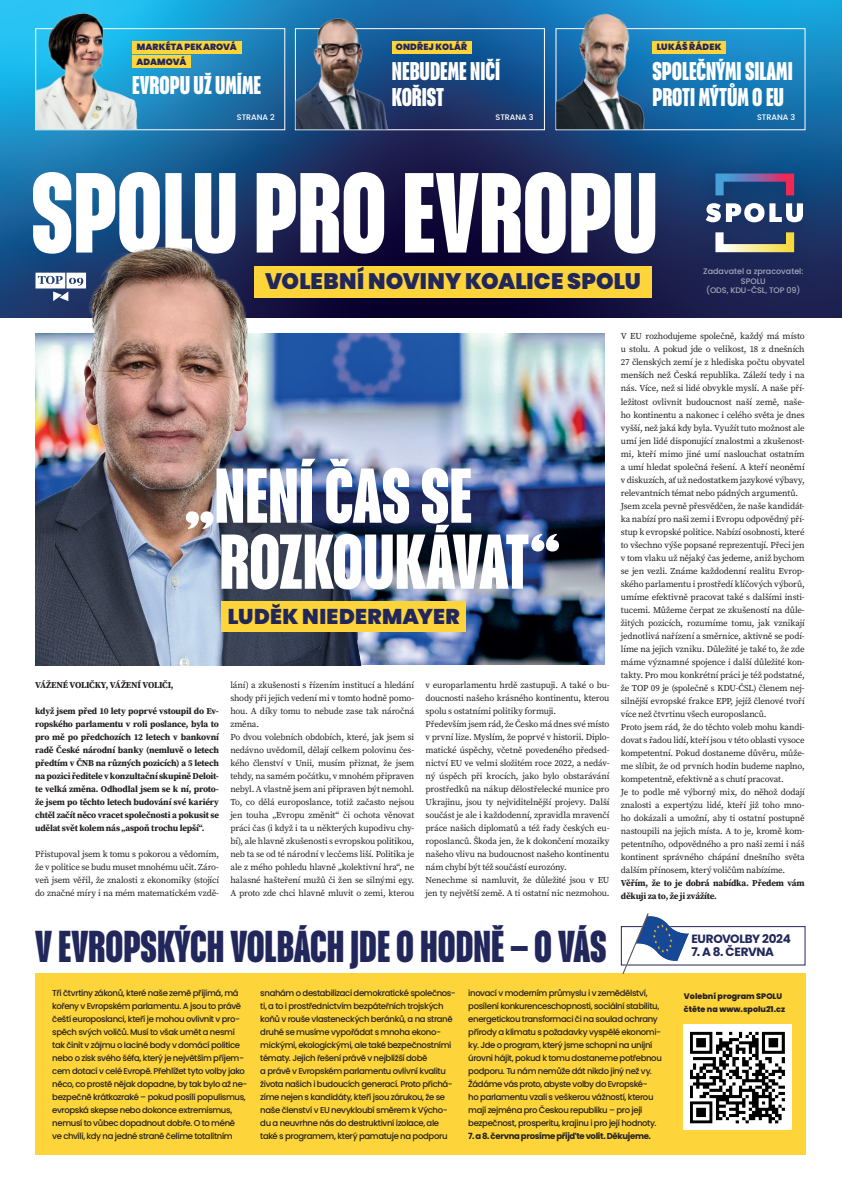
<style>
.page{position:relative;width:842px;height:1192px;background:#fff}
.page>*{position:absolute;margin:0;border:0;box-sizing:border-box;transform-origin:0 0}
.t1{font:700 96.7px "Placard Next";color:#fff}
.t2{font:700 66px/66px "Placard Next";color:#fff}
.t3{font:700 38px "Placard Next";color:#22275b}
.t4{font:900 22.4px "Poppins";letter-spacing:.005em;color:#22275b}
.t5{font:700 21.9px/26.2px "Placard Next";color:#fff}
.t6{font:900 21.3px "Poppins";letter-spacing:.02em;color:#22275b}
.t7{font:700 12px "Poppins";letter-spacing:-.03em;color:#22275b}
.t8{font:9px/13px "Source Serif Pro";letter-spacing:-.02em;color:#231f20}
.t9{font:700 9px/13px "Source Serif Pro";letter-spacing:-.02em;color:#231f20;text-align:justify}
.t10{font:900 9px "Poppins";letter-spacing:.015em;color:#22275b}
.t11{font:500 8.5px/13px "Poppins";letter-spacing:-.04em;color:#231f20}
.t12{font:700 8.5px "Poppins";letter-spacing:-.035em;color:#231f20}
.t13{font:500 8px/9.6px "Poppins";color:#fff;text-align:center}
.t14{font:800 8px/13px "Poppins";color:#231f20}
</style>
<div class="page">
<svg style="left:0;top:0;width:841px;height:317px;background:#184f83"></svg>
<div style="left:35px;top:973px;width:770px;height:181px;background:#fdd439"></div>
<img style="left:362px;top:333px;width:242px;height:331px">
<div style="left:690px;top:164px;width:129px;height:110px;background:#0f1640;opacity:.3"></div>
<svg style="left:715px;top:173px;width:79px;height:22px;background:#4f528a"></svg>
<svg style="left:715px;top:232px;width:79px;height:20px;background:#8e907f"></svg>
<svg style="left:705px;top:203px;width:98px;height:19px"></svg>
<img style="left:35px;top:230px;width:327px;height:435px">
<div style="left:222px;top:601px;width:244px;height:31px;background:#fdd439"></div>
<div style="left:254px;top:266px;width:397px;height:31px;background:#fdd439"></div>
<div style="left:295px;top:28px;width:250px;height:102px;border:1px solid #fff"></div>
<div style="left:555px;top:28px;width:250px;height:102px;border:1px solid #fff"></div>
<div style="left:35px;top:28px;width:250px;height:102px;border:1px solid #fff"></div>
<img style="left:295px;top:0;width:96px;height:129px">
<img style="left:556px;top:1px;width:95px;height:128px">
<img style="left:36px;top:12px;width:103px;height:117px">
<div style="left:392px;top:41px;width:79px;height:12px;background:#fdd439"></div>
<div style="left:652px;top:41px;width:73px;height:12px;background:#fdd439"></div>
<div style="left:132px;top:41px;width:109px;height:12px;background:#fdd439"></div>
<div style="left:132px;top:55px;width:58px;height:12px;background:#fdd439"></div>
<div style="left:620px;top:925px;width:185px;height:40px;border:1px solid #22275b"></div>
<svg style="left:36px;top:272px;width:50px;height:29px"></svg>
<div style="left:683px;top:1024px;width:108px;height:105px;background:#fff"></div>
<img style="left:690px;top:1031px;width:94px;height:93px">
<img style="left:620px;top:913px;width:68px;height:60px">
<p class="t10" style="left:137px;top:42px;width:101px">MARKÉTA PEKAROVÁ</p>
<p class="t10" style="left:395px;top:42px;width:73px">ONDŘEJ KOLÁŘ</p>
<p class="t10" style="left:656px;top:42px;width:66px">LUKÁŠ ŘÁDEK</p>
<p class="t10" style="left:136px;top:56px;width:52px">ADAMOVÁ</p>
<h3 class="t5" style="left:392px;top:58px;width:110px">NEBUDEME NIČÍ<br>KOŘIST</h3>
<h3 class="t5" style="left:652px;top:58px;width:142px">SPOLEČNÝMI SILAMI<br>PROTI MÝTŮM O EU</h3>
<h3 class="t5" style="left:132px;top:72px;width:130px">EVROPU UŽ UMÍME</h3>
<p class="t13" style="left:237px;top:113px;width:40px">STRANA 2</p>
<p class="t13" style="left:495px;top:113px;width:40px">STRANA 3</p>
<p class="t13" style="left:757px;top:113px;width:40px">STRANA 3</p>
<h1 class="t1" style="left:31px;top:151px;width:628px">SPOLU PRO EVROPU</h1>
<h3 class="t4" style="left:265px;top:268px;width:377px">VOLEBNÍ NOVINY KOALICE SPOLU</h3>
<p class="t13" style="left:703px;top:267px;width:101px">Zadavatel a zpracovatel:<br>SPOLU<br>(ODS, KDU-ČSL, TOP 09)</p>
<h2 class="t2" style="left:219px;top:462px;width:342px;text-indent:-34px">„NENÍ ČAS SE<br>ROZKOUKÁVAT“</h2>
<h3 class="t6" style="left:228px;top:604px;width:233px">LUDĚK NIEDERMAYER</h3>
<p class="t9" style="left:35px;top:678px;width:140px">VÁŽENÉ VOLIČKY, VÁŽENÍ VOLIČI,</p>
<p class="t9" style="left:35px;top:704px;width:185px">když jsem před 10 lety poprvé vstoupil do Ev&shy;ropského parlamentu v roli poslance, byla to pro mě po předchozích 12 letech v bankovní radě České národní banky (nemluvě o letech předtím v ČNB na různých pozicích) a 5 letech na pozici ředitele v konzultační skupině Deloit&shy;te velká změna. Odhodlal jsem se k ní, proto&shy;že jsem po těchto letech budování své kariéry chtěl začít něco vracet společnosti a pokusit se udělat svět kolem nás „aspoň trochu lepší“.</p>
<p class="t8" style="left:35px;top:847px;width:185px;text-align:justify">Přistupoval jsem k tomu s pokorou a vědomím, že v politice se budu muset mnohému učit. Záro&shy;veň jsem věřil, že znalosti z ekonomiky (stojící do značné míry i na mém matematickém vzdě-</p>
<p class="t8" style="left:230px;top:678px;width:185px">lání) a zkušenosti s řízením institucí a hledání shody při jejich vedení mi v tomto hodně pomo&shy;hou. A díky tomu to nebude zase tak náročná změna.<br>Po dvou volebních obdobích, které, jak jsem si nedávno uvědomil, dělají celkem polovinu čes&shy;kého členství v Unii, musím přiznat, že jsem tehdy, na samém počátku, v mnohém připraven nebyl. A vlastně jsem ani připraven být nemohl.<br>To, co dělá europoslance, totiž začasto nejsou jen touha „Evropu změnit“ či ochota věnovat práci čas (i když i ta u některých kupodivu chy&shy;bí), ale hlavně zkušenosti s evropskou politikou, neb ta se od té národní v lecčems liší. Politika je ale z mého pohledu hlavně „kolektivní hra“, ne halasné hašteření mužů či žen se silnými egy.<br>A proto zde chci hlavně mluvit o zemi, kterou</p>
<p class="t8" style="left:425px;top:678px;width:185px">v europarlamentu hrdě zastupuji. A také o bu&shy;doucnosti našeho krásného kontinentu, kterou spolu s ostatními politiky formuji.<br>Především jsem rád, že Česko má dnes své místo v první lize. Myslím, že poprvé v historii. Diplo&shy;matické úspěchy, včetně povedeného předsed&shy;nictví EU ve velmi složitém roce 2022, a nedáv&shy;ný úspěch při krocích, jako bylo obstarávání prostředků na nákup dělostřelecké munice pro Ukrajinu, jsou ty nejviditelnější projevy. Další součást je ale i každodenní, zpravidla mravenčí práce našich diplomatů a též řady českých eu&shy;roposlanců. Škoda jen, že k dokončení mozaiky našeho vlivu na budoucnost našeho kontinentu nám chybí být též součástí eurozóny.<br>Nenechme si namluvit, že důležité jsou v EU jen ty největší země. A ti ostatní nic nezmohou.</p>
<p class="t8" style="left:620px;top:330px;width:185px">V EU rozhodujeme společně, každý má místo u stolu. A pokud jde o velikost, 18 z dnešních 27 členských zemí je z hlediska počtu obyvatel menších než Česká republika. Záleží tedy i na nás. Více, než si lidé obvykle myslí. A naše pří&shy;ležitost ovlivnit budoucnost naší země, naše&shy;ho kontinentu a nakonec i celého světa je dnes vyšší, než jaká kdy byla. Využít tuto možnost ale umí jen lidé disponující znalostmi a zkušenost&shy;mi, kteří mimo jiné umí naslouchat ostatním a umí hledat společná řešení. A kteří neoněmí v diskuzích, ať už nedostatkem jazykové výbavy, relevantních témat nebo pádných argumentů.<br>Jsem zcela pevně přesvědčen, že naše kandidát&shy;ka nabízí pro naši zemi i Evropu odpovědný pří&shy;stup k evropské politice. Nabízí osobnosti, které to všechno výše popsané reprezentují. Přeci jen v tom vlaku už nějaký čas jedeme, aniž bychom se jen vezli. Známe každodenní realitu Evrop&shy;ského parlamentu i prostředí klíčových výborů, umíme efektivně pracovat také s dalšími insti&shy;tucemi. Můžeme čerpat ze zkušeností na důle&shy;žitých pozicích, rozumíme tomu, jak vznikají jednotlivá nařízení a směrnice, aktivně se podí&shy;líme na jejich vzniku. Důležité je také to, že zde máme významné spojence i další důležité kon&shy;takty. Pro mou konkrétní práci je též podstatné, že TOP 09 je (společně s KDU-ČSL) členem nej&shy;silnější evropské frakce EPP, jejíž členové tvoří více než čtvrtinu všech europoslanců.<br>Proto jsem rád, že do těchto voleb mohu kandi&shy;dovat s řadou lidí, kteří jsou v této oblasti vysoce kompetentní. Pokud dostaneme důvěru, může&shy;me slíbit, že od prvních hodin budeme naplno, kompetentně, efektivně a s chutí pracovat.<br>Je to podle mě výborný mix, do něhož dodají znalosti a expertýzu lidé, kteří již toho mno&shy;ho dokázali a umožní, aby ti ostatní postupně nastoupili na jejich místa. A to je, kromě kom&shy;petentního, odpovědného a pro naši zemi i náš kontinent správného chápání dnešního světa dalším přínosem, který voličům nabízíme.</p>
<p class="t9" style="left:620px;top:875px;width:185px">Věřím, že to je dobrá nabídka. Předem vám děkuji za to, že ji zvážíte.</p>
<h3 class="t3" style="left:35px;top:921px;width:573px">V EVROPSKÝCH VOLBÁCH JDE O HODNĚ – O VÁS</h3>
<p class="t11" style="left:52px;top:985px;width:197px">Tři čtvrtiny zákonů, které naše země přijímá, má kořeny v Evropském parlamentu. A jsou to právě čeští europoslanci, kteří je mohou ovlivnit v pro&shy;spěch svých voličů. Musí to však umět a nesmí tak činit v zájmu o laciné body v domácí politice nebo o zisk svého šéfa, který je největším příjem&shy;cem dotací v celé Evropě. Přehlížet tyto volby jako něco, co prostě nějak dopadne, by tak bylo až ne&shy;bezpečně krátkozraké – pokud posílí populismus, evropská skepse nebo dokonce extremismus, nemusí to vůbec dopadnout dobře. O to méně<br>ve chvíli, kdy na jedné straně čelíme totalitním</p>
<p class="t11" style="left:260px;top:985px;width:197px">snahám o destabilizaci demokratické společnos&shy;ti, a to i prostřednictvím bezpáteřních trojských koňů v rouše vlasteneckých beránků, a na straně druhé se musíme vypořádat s mnoha ekono&shy;mickými, ekologickými, ale také bezpečnostními tématy. Jejich řešení právě v nejbližší době<br>a právě v Evropském parlamentu ovlivní kvalitu života našich i budoucích generací. Proto přichá&shy;zíme nejen s kandidáty, kteří jsou zárukou, že se naše členství v EU nevykloubí směrem k Výcho&shy;du a neuvrhne nás do destruktivní izolace, ale také s programem, který pamatuje na podporu</p>
<p class="t11" style="left:468px;top:985px;width:195px">inovací v moderním průmyslu i v zemědělství, posílení konkurenceschopnosti, sociální stabilitu, energetickou transformaci či na soulad ochrany přírody a klimatu s požadavky vyspělé ekonomi&shy;ky. Jde o program, který jsme schopni na unijní úrovni hájit, pokud k tomu dostaneme potřebnou podporu. Tu nám nemůže dát nikdo jiný než vy.<br>Žádáme vás proto, abyste volby do Evropské-<br>ho parlamentu vzali s veškerou vážností, kterou mají zejména pro Českou republiku – pro její bezpečnost, prosperitu, krajinu i pro její hodnoty.</p>
<p class="t12" style="left:468px;top:1130px;width:184px">7. a 8. červnaprosímepřijďtevolit.Děkujeme.</p>
<h3 class="t7" style="left:691px;top:932px;width:101px">EUROVOLBY 2024</h3>
<h3 class="t7" style="left:691px;top:945px;width:84px">7. A 8. ČERVNA</h3>
<p class="t14" style="left:684px;top:989px;width:103px">Volební program SPOLU čtěte na www.spolu21.cz</p>
</div>
